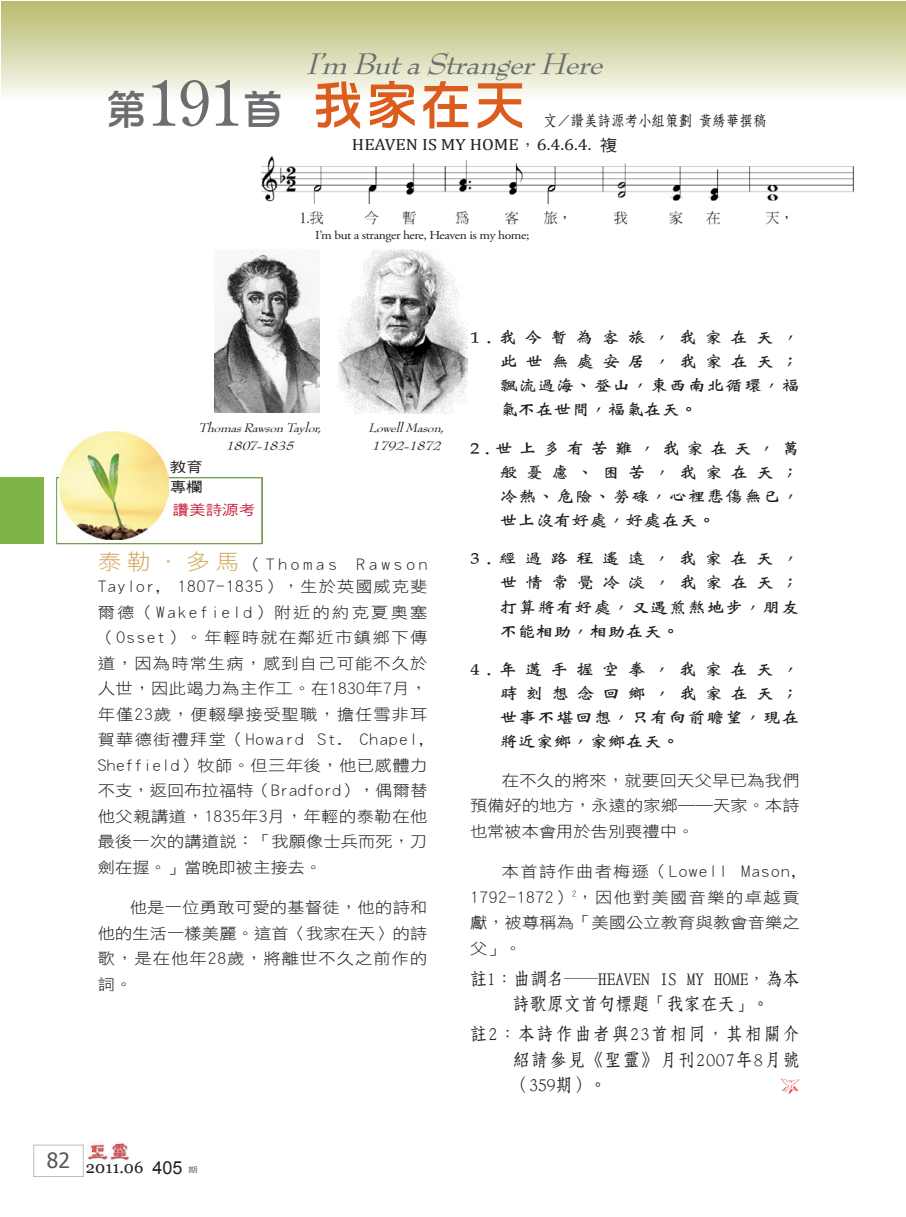
<style>
.page{position:relative;width:906px;height:1217px;background:#fff}
.page>*{position:absolute;margin:0;border:0;box-sizing:border-box;transform-origin:0 0}
.題目{font:54px "DF Hua Zong W5 WIN BF";color:#db5c1c}
.題目-2{font:italic 32.4px "Bernhard Modern Std";color:#6c6d70;scale:1.11 1}
.備註{font:18px/25.5px "DF Fang Song W6 WIN BF";letter-spacing:.035em;color:#231f20;text-align:justify;scale:.95 1}
.備註-2{font:18px/25.5px "DF Fang Song W6 WIN BF";color:#231f20;scale:.95 1}
.t1{font:16.5px "Georgia";color:#231f20}
.Normal經文{font:16.2px/24px "DF Wei Bei W7 WINP BF";letter-spacing:.045em;color:#231f20;text-align:justify;scale:1.11 1}
.t2{font:16.2px "Cambria Math";color:#231f20;scale:1.11 1}
.t3{font:15.6px/25.5px "DF Hei W3 WIN BF";letter-spacing:.015em;color:#231f20;text-align:justify;scale:1.11 1}
.t4{font:15.6px/22.2px "DF Hei W3 WIN BF";letter-spacing:.055em;color:#231f20;scale:1.11 1}
.作者{font:15px "DF Fang Song W6 WIN BF";color:#231f20;scale:.9 1}
.t5{font:14.1px "DF Hei W5 WIN BF";color:#c8233f;scale:1.18 1}
.t6{font:14.1px/19.8px "DF Hei W5 WIN BF";color:#231f20;scale:1.18 1}
.題目-3{font:italic 13.5px/18px "Bernhard Modern Std";color:#231f20;text-align:center;scale:1.11 1}
.t7{font:12.15px "Adobe Garamond Pro";letter-spacing:-.03em;color:#231f20;scale:1.11 1}
.t8{font:7.5px "DF Hei W5 WIN BF";color:#57585a;scale:1.25 1}
.s1{font-size:42px;color:#6c6d70}
.s2{font-family:"Century Old Style Std";font-size:63px;color:#6c6d70}
.s3{font-family:"DF Hei W3 WIN BF"}
.s4{font-family:"DF Hei W5 WIN BF"}
.s5{font-size:21.6px;color:#d2ab66}
.s6{font-family:"Arial";font-size:18px}
</style>
<div class="page">
<div style="left:33px;top:1144px;width:50px;height:32px;border:1px solid #bcbdc0"></div>
<img style="left:88px;top:1143px;width:41px;height:18px">
<div style="left:56px;top:477px;width:206px;height:67px;border:1px solid #7db549"></div>
<img style="left:60px;top:431px;width:109px;height:108px">
<div style="left:0;top:477px;width:44px;height:66px;background:#7db549"></div>
<div style="left:2px;top:2px;width:904px;height:99px;background:linear-gradient(to bottom,#b7ba6a,#fcfcf9)"></div>
<svg style="left:780px;top:1078px;width:19px;height:15px"></svg>
<img style="left:260px;top:156px;width:594px;height:68px">
<img style="left:214px;top:252px;width:105px;height:160px">
<img style="left:338px;top:250px;width:129px;height:163px">
<p class="題目-2" style="left:305px;top:46px;width:277px">I’m ButaStrangerHere</p>
<p class="題目" style="left:105px;top:78px;width:423px"><span class="s1">第</span><span class="s2">191</span><span class="s1">首</span> 我家在天</p>
<p class="作者" style="left:543px;top:113px;width:249px">文／讚美詩源考小組策劃 黃綉華撰稿</p>
<p class="t2" style="left:352px;top:135px;width:241px">HEAVEN IS MY HOME<span class="s3">，</span>6.4.6.4. <span class="s4">複</span></p>
<p class="t7" style="left:315px;top:228px;width:195px">I’m but a stranger here, Heaven is my home;</p>
<p class="題目-3" style="left:198px;top:418px;width:116px">ThomasRawsonTaylor,<br>1807-1835</p>
<p class="題目-3" style="left:368px;top:418px;width:73px;text-align:left">LowellMason,<br>1792-1872</p>
<p class="t6" style="left:170px;top:456px;width:29px">教育專欄</p>
<p class="t5" style="left:173px;top:502px;width:71px">讚美詩源考</p>
<p class="t4" style="left:98px;top:553px;width:298px"><span class="s5">泰勒．多馬</span>（Thomas Rawson<br>Taylor, 1807-1835），生於英國威克斐</p>
<p class="t3" style="left:98px;top:599px;width:298px">爾德（Wakefield）附近的約克夏奧塞（Osset）。年輕時就在鄰近市鎮鄉下傳道，因為時常生病，感到自己可能不久於人世，因此竭力為主作工。在1830年7月，年僅23歲，便輟學接受聖職，擔任雪非耳賀華德街禮拜堂（Howard St. Chapel, Sheffield）牧師。但三年後，他已感體力不支，返回布拉福特（Bradford），偶爾替他父親講道，1835年3月，年輕的泰勒在他最後一次的講道說：「我願像士兵而死，刀劍在握。」當晚即被主接去。</p>
<p class="t3" style="left:98px;top:894px;width:298px;text-indent:32px">他是一位勇敢可愛的基督徒，他的詩和他的生活一樣美麗。這首〈我家在天〉的詩歌，是在他年28歲，將離世不久之前作的詞。</p>
<p class="t1" style="left:47px;top:1156px;width:137px"><sup>82</sup> 2011.06 <span class="s6">405</span></p>
<p class="t8" style="left:188px;top:1165px;width:9px">期</p>
<p class="Normal經文" style="left:500px;top:324px;width:272px;text-indent:-30px">1.我今暫為客旅，我家在天，此世無處安居，我家在天；飄流過海、登山，東西南北循環，福氣不在世間，福氣在天。</p>
<p class="Normal經文" style="left:500px;top:435px;width:272px;text-indent:-30px">2.世上多有苦難，我家在天，萬般憂慮、困苦，我家在天；冷熱、危險、勞碌，心裡悲傷無已，世上沒有好處，好處在天。</p>
<p class="Normal經文" style="left:500px;top:546px;width:272px;text-indent:-30px">3.經過路程遙遠，我家在天，世情常覺冷淡，我家在天；打算將有好處，又遇煎熬地步，朋友不能相助，相助在天。</p>
<p class="Normal經文" style="left:500px;top:657px;width:272px;text-indent:-30px">4.年邁手握空拳，我家在天，時刻想念回鄉，我家在天；世事不堪回想，只有向前瞻望，現在將近家鄉，家鄉在天。</p>
<p class="t3" style="left:470px;top:767px;width:298px;text-indent:32px">在不久的將來，就要回天父早已為我們預備好的地方，永遠的家鄉──天家。本詩也常被本會用於告別喪禮中。</p>
<p class="t3" style="left:470px;top:858px;width:298px;text-indent:32px">本首詩作曲者梅遜（Lowell Mason, 1792-1872）<sup>2</sup>，因他對美國音樂的卓越貢獻，被尊稱為「美國公立教育與教會音樂之父」。</p>
<p class="備註-2" style="left:512px;top:965px;width:304px;text-indent:-43px">註1：曲調名──HEAVEN IS MY HOME，為本詩歌原文首句標題「我家在天」。</p>
<p class="備註" style="left:512px;top:1020px;width:304px;text-indent:-43px">註2：本詩作曲者與23首相同，其相關介紹請參見《聖靈》月刊2007年8月號（359期）。</p>
</div>
